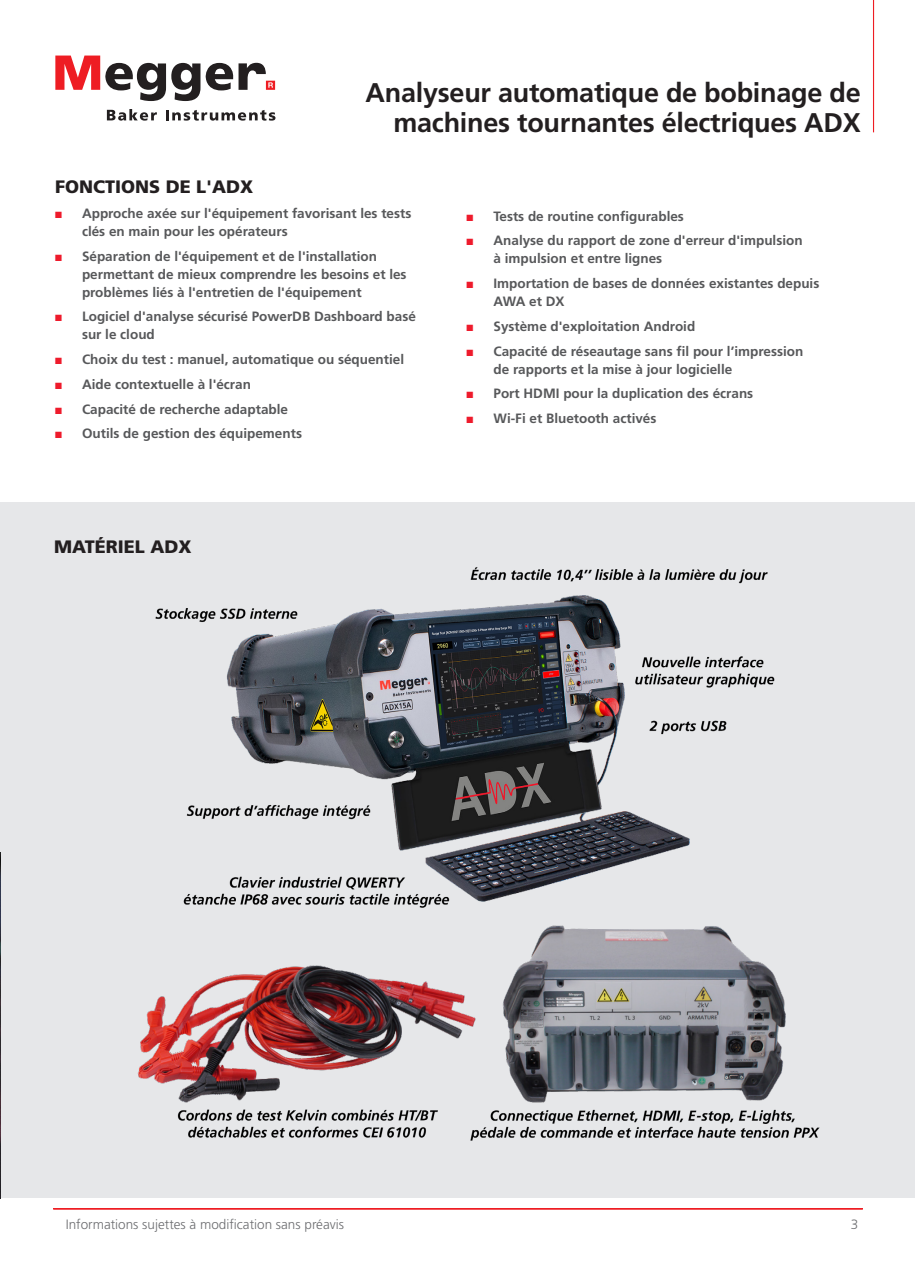
<style>
.page{position:relative;width:915px;height:1263px;background:#fff}
.page>*{position:absolute;margin:0;border:0;box-sizing:border-box;transform-origin:0 0}
.Page_Header_Bold{font:700 27px/30px "Frutiger LT Std";letter-spacing:-.01em;color:#231f20;text-align:right}
.Product_heading{font:900 18px "Frutiger LT Std";color:#231f20}
.Subhead-BLACK{font:900 18px "Frutiger LT Pro";color:#231f20}
.Bullets_80{font:700 13.5px/18px "Frutiger LT Pro";color:#57585a}
.Body{font:300 13.5px "Frutiger LT Std";color:#6c6d70}
.s1{color:#ee1b2c}
</style>
<div class="page">
<div style="left:0;top:503px;width:914px;height:695px;background:#e6e7e9"></div>
<img style="left:0;top:853px;width:1px;height:345px">
<img style="left:137px;top:567px;width:682px;height:574px">
<hr style="left:53px;top:1208px;width:809px;height:1px;background:#ee1d23">
<hr style="left:872px;top:0;width:1px;height:132px;background:#ee1d23">
<svg style="left:55px;top:56px;width:220px;height:45px"></svg>
<svg style="left:107px;top:109px;width:50px;height:12px"></svg>
<svg style="left:166px;top:110px;width:109px;height:11px"></svg>
<p class="Page_Header_Bold" style="left:365px;top:78px;width:496px">Analyseur automatique de bobinage de machines tournantes électriques ADX</p>
<p class="Product_heading" style="left:55px;top:176px;width:200px">FONCTIONS DE L'ADX</p>
<p class="Bullets_80" style="left:82px;top:204px;width:331px;text-indent:-27px"><span class="s1">■</span> Approche axée sur l'équipement favorisant les tests clés en main pour les opérateurs</p>
<p class="Bullets_80" style="left:82px;top:247px;width:326px;text-indent:-27px"><span class="s1">■</span> Séparation de l'équipement et de l'installation permettant de mieux comprendre les besoins et les problèmes liés à l'entretien de l'équipement</p>
<p class="Bullets_80" style="left:82px;top:308px;width:335px;text-indent:-27px"><span class="s1">■</span> Logiciel d'analyse sécurisé PowerDB Dashboard basé sur le cloud</p>
<p class="Bullets_80" style="left:55px;top:350px;width:350px"><span class="s1">■</span> Choix du test : manuel, automatique ou séquentiel</p>
<p class="Bullets_80" style="left:55px;top:375px;width:197px"><span class="s1">■</span> Aide contextuelle à l'écran</p>
<p class="Bullets_80" style="left:55px;top:400px;width:234px"><span class="s1">■</span> Capacité de recherche adaptable</p>
<p class="Bullets_80" style="left:55px;top:425px;width:248px"><span class="s1">■</span> Outils de gestion des équipements</p>
<p class="Subhead-BLACK" style="left:54px;top:536px;width:139px">MATÉRIEL ADX</p>
<p class="Bullets_80" style="left:466px;top:207px;width:219px"><span class="s1">■</span> Tests de routine configurables</p>
<p class="Bullets_80" style="left:493px;top:232px;width:310px;text-indent:-27px"><span class="s1">■</span> Analyse du rapport de zone d'erreur d'impulsion à impulsion et entre lignes</p>
<p class="Bullets_80" style="left:493px;top:274px;width:327px;text-indent:-27px"><span class="s1">■</span> Importation de bases de données existantes depuis<br>AWA et DX</p>
<p class="Bullets_80" style="left:466px;top:317px;width:230px"><span class="s1">■</span> Système d'exploitation Android</p>
<p class="Bullets_80" style="left:493px;top:342px;width:311px;text-indent:-27px"><span class="s1">■</span> Capacité de réseautage sans fil pour l’impression de rapports et la mise à jour logicielle</p>
<p class="Bullets_80" style="left:466px;top:385px;width:288px"><span class="s1">■</span> Port HDMI pour la duplication des écrans</p>
<p class="Bullets_80" style="left:466px;top:409px;width:191px"><span class="s1">■</span> Wi-Fi et Bluetooth activés</p>
<p class="Body" style="left:66px;top:1217px;width:280px">Informations sujettes à modification sans préavis</p>
<p class="Body" style="left:850px;top:1217px;width:9px">3</p>
</div>
